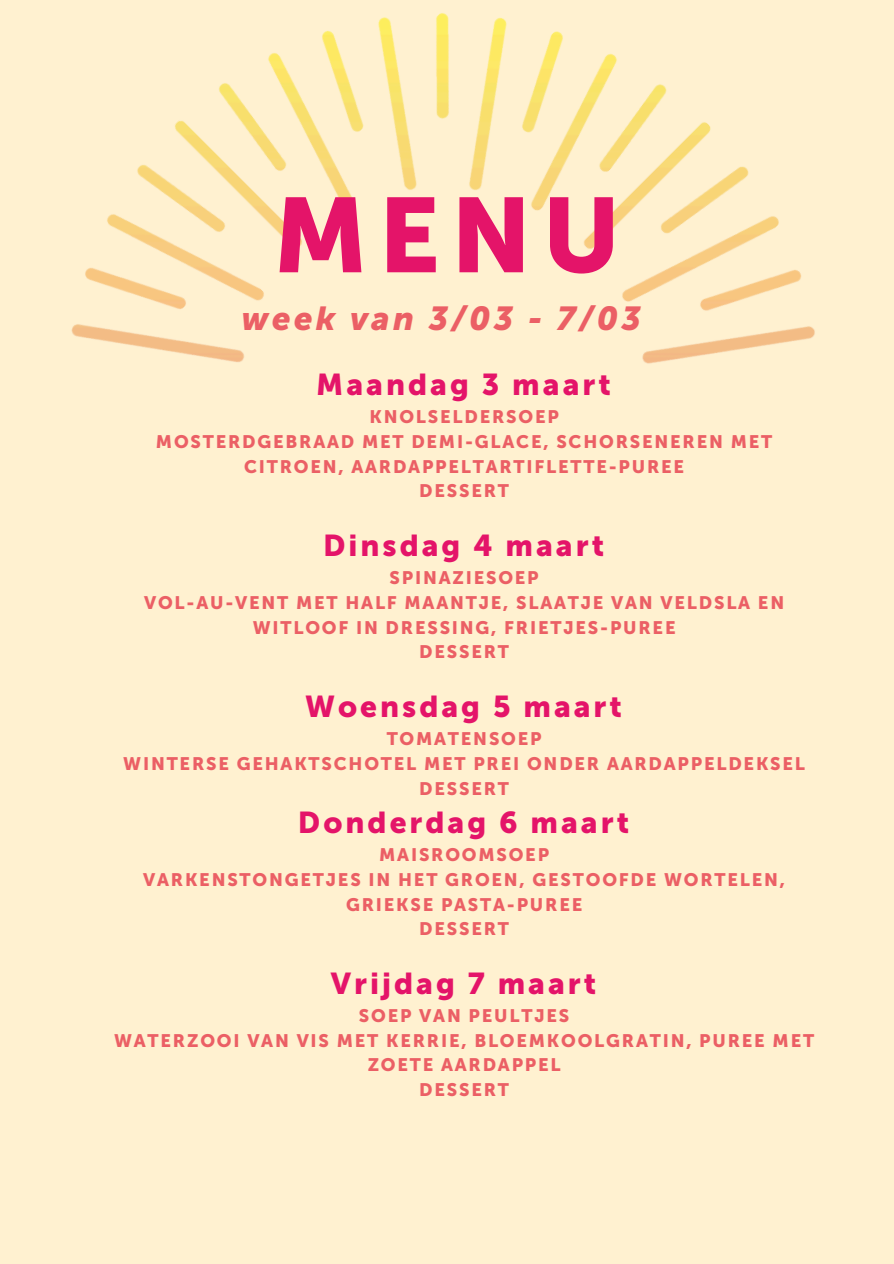
<style>
.page{position:relative;width:894px;height:1264px;background:#fff}
.page>*{position:absolute;margin:0;border:0;box-sizing:border-box;transform-origin:0 0}
.t1{font:105px "Museo Sans 900";color:#e41469}
.t2{font:italic 33px "Museo Sans 900";letter-spacing:.1em;color:#eb5f65}
.t3{font:30px "Museo Sans 900";letter-spacing:.1em;color:#e41469}
.t4{font:18px/24.8px "Museo Sans 900";letter-spacing:.1em;color:#eb5f65;text-align:center}
</style>
<div class="page">
<div style="left:0;top:0;width:893px;height:1263px;background:#fff1d0"></div>
<img style="left:71px;top:13px;width:744px;height:351px">
<p class="t1" style="left:273px;top:173px;width:349px">MENU</p>
<p class="t2" style="left:241px;top:299px;width:401px">week van 3/03 - 7/03</p>
<p class="t3" style="left:316px;top:367px;width:296px">Maandag 3 maart</p>
<h1 class="t4" style="left:369px;top:404px;width:191px">KNOLSELDERSOEP</h1>
<h2 class="t4" style="left:156px;top:429px;width:617px">MOSTERDGEBRAAD MET DEMI-GLACE, SCHORSENEREN MET<br>CITROEN, AARDAPPELTARTIFLETTE-PUREE</h2>
<p class="t4" style="left:419px;top:479px;width:91px">DESSERT</p>
<p class="t3" style="left:323px;top:527px;width:282px">Dinsdag 4 maart</p>
<p class="t4" style="left:389px;top:565px;width:151px">SPINAZIESOEP</p>
<p class="t4" style="left:144px;top:590px;width:641px">VOL-AU-VENT MET HALF MAANTJE, SLAATJE VAN VELDSLA EN<br>WITLOOF IN DRESSING, FRIETJES-PUREE</p>
<p class="t4" style="left:419px;top:640px;width:91px">DESSERT</p>
<p class="t3" style="left:305px;top:688px;width:318px">Woensdag 5 maart</p>
<p class="t4" style="left:386px;top:726px;width:156px">TOMATENSOEP</p>
<p class="t4" style="left:123px;top:751px;width:683px">WINTERSE GEHAKTSCHOTEL MET PREI ONDER AARDAPPELDEKSEL</p>
<p class="t4" style="left:419px;top:776px;width:91px">DESSERT</p>
<p class="t3" style="left:298px;top:804px;width:332px">Donderdag 6 maart</p>
<p class="t4" style="left:379px;top:842px;width:171px">MAISROOMSOEP</p>
<p class="t4" style="left:143px;top:867px;width:643px">VARKENSTONGETJES IN HET GROEN, GESTOOFDE WORTELEN,<br>GRIEKSE PASTA-PUREE</p>
<p class="t4" style="left:419px;top:916px;width:91px">DESSERT</p>
<p class="t3" style="left:331px;top:965px;width:267px">Vrijdag 7 maart</p>
<p class="t4" style="left:359px;top:1003px;width:212px">SOEP VAN PEULTJES</p>
<p class="t4" style="left:114px;top:1028px;width:701px">WATERZOOI VAN VIS MET KERRIE, BLOEMKOOLGRATIN, PUREE MET<br>ZOETE AARDAPPEL</p>
<p class="t4" style="left:419px;top:1077px;width:91px">DESSERT</p>
</div>
